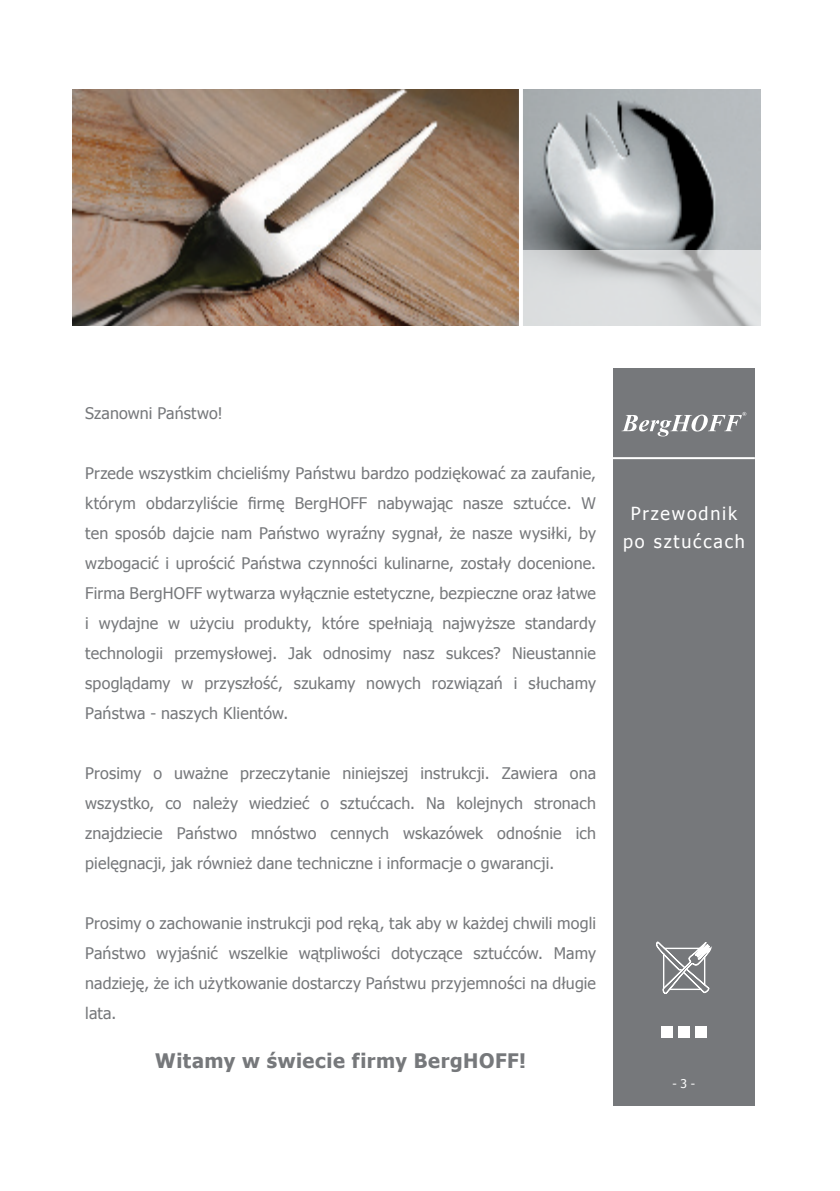
<style>
.page{position:relative;width:840px;height:1191px;background:#fff}
.page>*{position:absolute;margin:0;border:0;box-sizing:border-box;transform-origin:0 0}
._02__Slogan{font:700 20px "Tahoma";letter-spacing:.025em;color:#76787b}
.t1{font:18px/28px "Tahoma";letter-spacing:.1em;color:#fff;text-align:center}
._01__Intro{font:16px/30px "Tahoma";letter-spacing:.005em;color:#76787b;text-align:justify}
.t2{font:12px "Tahoma";color:#fff}
</style>
<div class="page">
<div style="left:612px;top:369px;width:142px;height:737px;background:#76787b"></div>
<hr style="left:612px;top:457px;width:142px;height:2px;background:#fff">
<svg style="left:621px;top:412px;width:125px;height:24px"></svg>
<div style="left:660px;top:1026px;width:12px;height:11px;background:#fff"></div>
<div style="left:677px;top:1026px;width:12px;height:11px;background:#fff"></div>
<div style="left:694px;top:1026px;width:12px;height:11px;background:#fff"></div>
<svg style="left:656px;top:941px;width:55px;height:53px"></svg>
<img style="left:72px;top:89px;width:446px;height:237px">
<img style="left:523px;top:89px;width:237px;height:161px">
<svg style="left:523px;top:250px;width:238px;height:76px;background:#d1d3d4"></svg>
<svg style="left:518px;top:89px;width:1px;height:237px"></svg>
<p class="_01__Intro" style="left:85px;top:397px;width:139px">Szanowni Państwo!</p>
<p class="_01__Intro" style="left:85px;top:457px;width:512px">Przede wszystkim chcieliśmy Państwu bardzo podziękować za zaufanie, którym obdarzyliście firmę BergHOFF nabywając nasze sztućce. W ten sposób dajcie nam Państwo wyraźny sygnał, że nasze wysiłki, by wzbogacić i uprościć Państwa czynności kulinarne, zostały docenione.<br>Firma BergHOFF wytwarza wyłącznie estetyczne, bezpieczne oraz łatwe i wydajne w użyciu produkty, które spełniają najwyższe standardy technologii przemysłowej. Jak odnosimy nasz sukces? Nieustannie spoglądamy w przyszłość, szukamy nowych rozwiązań i słuchamy Państwa - naszych Klientów.</p>
<p class="_01__Intro" style="left:85px;top:757px;width:512px">Prosimy o uważne przeczytanie niniejszej instrukcji. Zawiera ona wszystko, co należy wiedzieć o sztućcach. Na kolejnych stronach znajdziecie Państwo mnóstwo cennych wskazówek odnośnie ich pielęgnacji, jak również dane techniczne i informacje o gwarancji.</p>
<p class="_01__Intro" style="left:85px;top:907px;width:512px">Prosimy o zachowanie instrukcji pod ręką, tak aby w każdej chwili mogli Państwo wyjaśnić wszelkie wątpliwości dotyczące sztućców. Mamy nadzieję, że ich użytkowanie dostarczy Państwu przyjemności na długie lata.</p>
<p class="_02__Slogan" style="left:155px;top:1046px;width:372px">Witamy w świecie firmy BergHOFF!</p>
<p class="t1" style="left:622px;top:498px;width:123px">Przewodnik po sztućcach</p>
<p class="t2" style="left:672px;top:1075px;width:24px">- 3 -</p>
</div>
